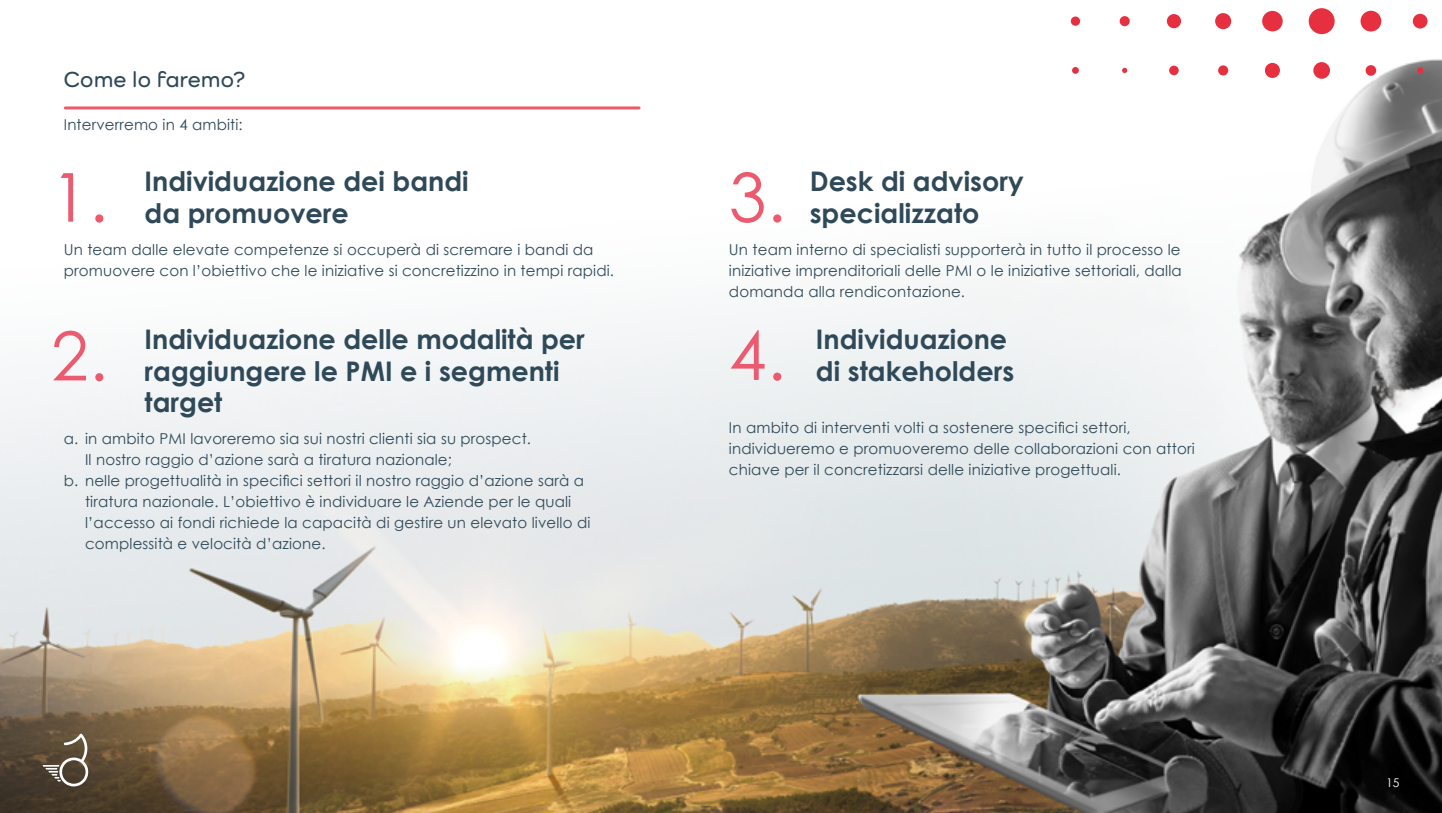
<style>
.page{position:relative;width:1442px;height:813px;background:#fff}
.page>*{position:absolute;margin:0;border:0;box-sizing:border-box;transform-origin:0 0}
.t1{font:67.5px "Century Gothic";color:#eb5a6f}
.t2{font:700 27px/31.5px "Century Gothic";color:#2f4958}
.t3{font:600 22.5px "Como";letter-spacing:.02em;color:#2f4958}
.t4{font:15px/21px "Century Gothic";letter-spacing:.01em;color:#2f4958}
.t5{font:12px "Century Gothic";color:#fff}
</style>
<div class="page">
<img style="left:0;top:8px;width:1441px;height:804px">
<div style="left:1072px;top:67px;width:6px;height:7px;background:#e7303f;border-radius:50%"></div>
<svg style="left:1122px;top:68px;width:5px;height:5px"></svg>
<div style="left:1169px;top:66px;width:9px;height:9px;background:#e7303f;border-radius:50%"></div>
<div style="left:1218px;top:65px;width:10px;height:10px;background:#e7303f;border-radius:50%"></div>
<div style="left:1264px;top:63px;width:15px;height:15px;background:#e7303f;border-radius:50%"></div>
<div style="left:1313px;top:62px;width:16px;height:17px;background:#e7303f;border-radius:50%"></div>
<div style="left:1365px;top:65px;width:11px;height:11px;background:#e7303f;border-radius:50%"></div>
<svg style="left:1416px;top:67px;width:7px;height:6px"></svg>
<svg style="left:1070px;top:16px;width:10px;height:10px"></svg>
<div style="left:1119px;top:16px;width:10px;height:10px;background:#e7303f;border-radius:50%"></div>
<div style="left:1166px;top:14px;width:15px;height:14px;background:#e7303f;border-radius:50%"></div>
<div style="left:1215px;top:13px;width:16px;height:16px;background:#e7303f;border-radius:50%"></div>
<div style="left:1262px;top:11px;width:20px;height:20px;background:#e7303f;border-radius:50%"></div>
<div style="left:1308px;top:8px;width:26px;height:26px;background:#e7303f;border-radius:50%"></div>
<div style="left:1360px;top:11px;width:21px;height:21px;background:#e7303f;border-radius:50%"></div>
<div style="left:1412px;top:14px;width:15px;height:15px;background:#e7303f;border-radius:50%"></div>
<hr style="left:65px;top:106px;width:574px;height:3px;background:#eb5a6f">
<svg style="left:43px;top:733px;width:46px;height:53px;background:#736656"></svg>
<h3 class="t3" style="left:64px;top:66px;width:182px">Come lo faremo?</h3>
<p class="t4" style="left:64px;top:114px;width:180px">Interverremo in 4 ambiti:</p>
<h2 class="t2" style="left:145px;top:164px;width:325px">Individuazione dei bandi da promuovere</h2>
<p class="t4" style="left:64px;top:238px;width:552px">Un team dalle elevate competenze si occuperà di scremare i bandi da promuovere con l’obiettivo che le iniziative si concretizzino in tempi rapidi.</p>
<h2 class="t2" style="left:809px;top:164px;width:215px">Desk di advisory specializzato</h2>
<p class="t4" style="left:729px;top:238px;width:454px;text-align:justify">Un team interno di specialisti supporterà in tutto il processo le iniziative imprenditoriali delle PMI o le iniziative settoriali, dalla domanda alla rendicontazione.</p>
<h1 class="t1" style="left:51px;top:150px;width:58px">1.</h1>
<h1 class="t1" style="left:729px;top:150px;width:58px">3.</h1>
<h2 class="t2" style="left:145px;top:322px;width:442px">Individuazione delle modalità per raggiungere le PMI e i segmenti target</h2>
<p class="t4" style="left:64px;top:428px;width:469px">a. in ambito PMI lavoreremo sia sui nostri clienti sia su prospect.</p>
<p class="t4" style="left:85px;top:449px;width:368px">Il nostro raggio d’azione sarà a tiratura nazionale;</p>
<p class="t4" style="left:64px;top:470px;width:522px">b. nelle progettualità in specifici settori il nostro raggio d’azione sarà a</p>
<p class="t4" style="left:85px;top:491px;width:487px">tiratura nazionale. L’obiettivo è individuare le Aziende per le quali</p>
<p class="t4" style="left:85px;top:512px;width:507px">l’accesso ai fondi richiede la capacità di gestire un elevato livello di</p>
<p class="t4" style="left:85px;top:533px;width:242px">complessità e velocità d’azione.</p>
<h1 class="t1" style="left:51px;top:308px;width:58px">2.</h1>
<h1 class="t1" style="left:729px;top:308px;width:58px">4.</h1>
<h2 class="t2" style="left:816px;top:322px;width:200px">Individuazione di stakeholders</h2>
<p class="t4" style="left:729px;top:417px;width:467px">In ambito di interventi volti a sostenere specifici settori, individueremo e promuoveremo delle collaborazioni con attori chiave per il concretizzarsi delle iniziative progettuali.</p>
<p class="t5" style="left:1385px;top:773px;width:15px">15</p>
</div>
